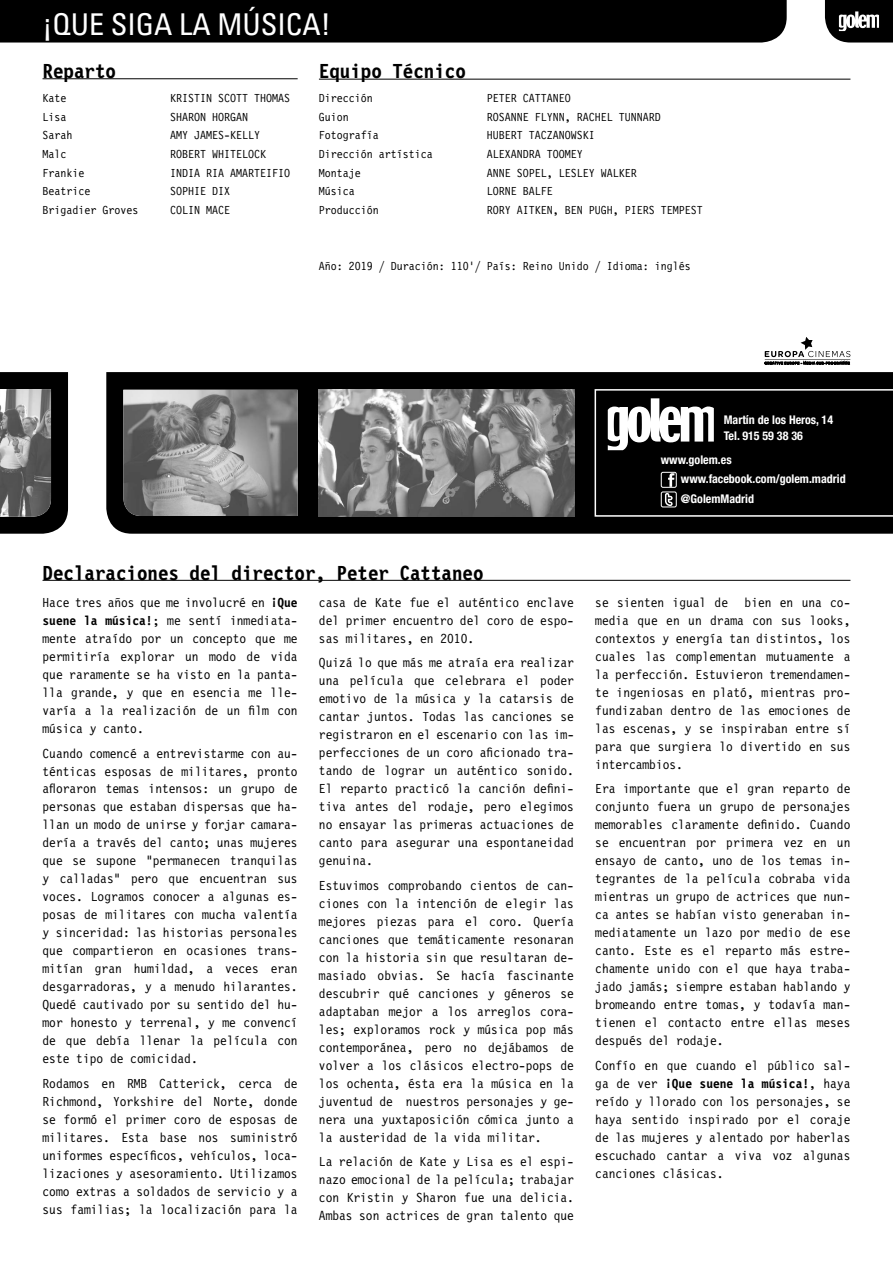
<style>
.page{position:relative;width:893px;height:1263px;background:#fff}
.page>*{position:absolute;margin:0;border:0;box-sizing:border-box;transform-origin:0 0}
.t1{font:condensed 30px "Univers";color:#fff}
.t2{font:700 21px "Letter Gothic 12 Pitch BT";color:#000}
.t3{font:13.5px/18px "Letter Gothic 12 Pitch BT";color:#000;text-align:justify}
.t4{font:12px "Letter Gothic 12 Pitch BT";color:#000}
.t5{font:700 condensed 12px/19.5px "Helvetica Neue";color:#fff}
.s1{font-weight:700}
</style>
<div class="page">
<svg style="left:106px;top:372px;width:787px;height:162px;fill:#000"></svg>
<div style="left:0;top:0;width:787px;height:43px;background:#000"></div>
<hr style="left:43px;top:78px;width:255px;height:1px;background:#000">
<hr style="left:319px;top:79px;width:531px;height:1px;background:#000">
<hr style="left:43px;top:580px;width:807px;height:1px;background:#000">
<img style="left:123px;top:390px;width:175px;height:126px">
<img style="left:319px;top:390px;width:255px;height:126px">
<svg style="left:0;top:372px;width:68px;height:162px"></svg>
<img style="left:0;top:389px;width:51px;height:128px">
<svg style="left:825px;top:0;width:68px;height:43px"></svg>
<svg style="left:595px;top:389px;width:298px;height:128px"></svg>
<svg style="left:765px;top:337px;width:85px;height:28px"></svg>
<h1 class="t1" style="left:43px;top:6px;width:290px">¡QUE SIGA LA MÚSICA!</h1>
<h2 class="t2" style="left:43px;top:60px;width:75px">Reparto</h2>
<h2 class="t2" style="left:319px;top:60px;width:148px">Equipo Técnico</h2>
<p class="t4" style="left:43px;top:91px;width:25px">Kate</p>
<p class="t4" style="left:170px;top:91px;width:122px">KRISTIN SCOTT THOMAS</p>
<p class="t4" style="left:43px;top:110px;width:25px">Lisa</p>
<p class="t4" style="left:170px;top:110px;width:80px">SHARON HORGAN</p>
<p class="t4" style="left:43px;top:129px;width:31px">Sarah</p>
<p class="t4" style="left:170px;top:129px;width:92px">AMY JAMES-KELLY</p>
<p class="t4" style="left:43px;top:147px;width:25px">Malc</p>
<p class="t4" style="left:170px;top:147px;width:98px">ROBERT WHITELOCK</p>
<p class="t4" style="left:43px;top:166px;width:43px">Frankie</p>
<p class="t4" style="left:170px;top:166px;width:122px">INDIA RIA AMARTEIFIO</p>
<p class="t4" style="left:43px;top:185px;width:49px">Beatrice</p>
<p class="t4" style="left:170px;top:185px;width:62px">SOPHIE DIX</p>
<p class="t4" style="left:43px;top:203px;width:97px">Brigadier Groves</p>
<p class="t4" style="left:170px;top:203px;width:62px">COLIN MACE</p>
<p class="t4" style="left:319px;top:91px;width:55px">Dirección</p>
<p class="t4" style="left:487px;top:91px;width:85px">PETER CATTANEO</p>
<p class="t4" style="left:319px;top:110px;width:31px">Guion</p>
<p class="t4" style="left:487px;top:110px;width:175px">ROSANNE FLYNN, RACHEL TUNNARD</p>
<p class="t4" style="left:319px;top:129px;width:61px">Fotografía</p>
<p class="t4" style="left:487px;top:129px;width:109px">HUBERT TACZANOWSKI</p>
<p class="t4" style="left:319px;top:147px;width:115px">Dirección artística</p>
<p class="t4" style="left:487px;top:147px;width:97px">ALEXANDRA TOOMEY</p>
<p class="t4" style="left:319px;top:166px;width:43px">Montaje</p>
<p class="t4" style="left:487px;top:166px;width:151px">ANNE SOPEL, LESLEY WALKER</p>
<p class="t4" style="left:319px;top:184px;width:37px">Música</p>
<p class="t4" style="left:487px;top:184px;width:67px">LORNE BALFE</p>
<p class="t4" style="left:319px;top:203px;width:61px">Producción</p>
<p class="t4" style="left:487px;top:203px;width:217px">RORY AITKEN, BEN PUGH, PIERS TEMPEST</p>
<p class="t4" style="left:319px;top:259px;width:373px">Año: 2019 / Duración: 110’/ País: Reino Unido / Idioma: inglés</p>
<p class="t5" style="left:724px;top:411px;width:111px;line-height:16.5px">Martín de los Heros, 14<br>Tel. 915 59 38 36</p>
<p class="t5" style="left:681px;top:450px;width:166px;text-indent:-20px">www.golem.es www.facebook.com/golem.madrid @GolemMadrid</p>
<h2 class="t2" style="left:43px;top:561px;width:442px">Declaraciones del director, Peter Cattaneo</h2>
<p class="t3" style="left:43px;top:594px;width:257px">Hace tres años que me involucré en <span class="s1">¡Que suene la música!</span>; me sentí inmediata&shy;mente atraído por un concepto que me permitiría explorar un modo de vida que raramente se ha visto en la panta&shy;lla grande, y que en esencia me lle&shy;varía a la realización de un film con música y canto.</p>
<p class="t3" style="left:43px;top:744px;width:257px">Cuando comencé a entrevistarme con au&shy;ténticas esposas de militares, pronto afloraron temas intensos: un grupo de personas que estaban dispersas que ha&shy;llan un modo de unirse y forjar camara&shy;dería a través del canto; unas mujeres que se supone “permanecen tranquilas y calladas” pero que encuentran sus voces. Logramos conocer a algunas es&shy;posas de militares con mucha valentía y sinceridad: las historias personales que compartieron en ocasiones trans&shy;mitían gran humildad, a veces eran desgarradoras, y a menudo hilarantes.<br>Quedé cautivado por su sentido del hu&shy;mor honesto y terrenal, y me convencí de que debía llenar la película con este tipo de comicidad.</p>
<p class="t3" style="left:43px;top:1075px;width:257px">Rodamos en RMB Catterick, cerca de Richmond, Yorkshire del Norte, donde se formó el primer coro de esposas de militares. Esta base nos suministró uniformes específicos, vehículos, loca&shy;lizaciones y asesoramiento. Utilizamos como extras a soldados de servicio y a sus familias; la localización para la</p>
<p class="t3" style="left:319px;top:594px;width:257px">casa de Kate fue el auténtico enclave del primer encuentro del coro de espo&shy;sas militares, en 2010.</p>
<p class="t3" style="left:319px;top:654px;width:257px">Quizá lo que más me atraía era realizar una película que celebrara el poder emotivo de la música y la catarsis de cantar juntos. Todas las canciones se registraron en el escenario con las im&shy;perfecciones de un coro aficionado tra&shy;tando de lograr un auténtico sonido.<br>El reparto practicó la canción defini&shy;tiva antes del rodaje, pero elegimos no ensayar las primeras actuaciones de canto para asegurar una espontaneidad genuina.</p>
<p class="t3" style="left:319px;top:877px;width:257px">Estuvimos comprobando cientos de can&shy;ciones con la intención de elegir las mejores piezas para el coro. Quería canciones que temáticamente resonaran con la historia sin que resultaran de&shy;masiado obvias. Se hacía fascinante descubrir qué canciones y géneros se adaptaban mejor a los arreglos cora&shy;les; exploramos rock y música pop más contemporánea, pero no dejábamos de volver a los clásicos electro-pops de los ochenta, ésta era la música en la juventud de nuestros personajes y ge&shy;nera una yuxtaposición cómica junto a la austeridad de la vida militar.</p>
<p class="t3" style="left:319px;top:1153px;width:257px">La relación de Kate y Lisa es el espi&shy;nazo emocional de la película; trabajar con Kristin y Sharon fue una delicia.<br>Ambas son actrices de gran talento que</p>
<p class="t3" style="left:595px;top:594px;width:257px">se sienten igual de bien en una co&shy;media que en un drama con sus looks, contextos y energía tan distintos, los cuales las complementan mutuamente a la perfección. Estuvieron tremendamen&shy;te ingeniosas en plató, mientras pro&shy;fundizaban dentro de las emociones de las escenas, y se inspiraban entre sí para que surgiera lo divertido en sus intercambios.</p>
<p class="t3" style="left:595px;top:780px;width:257px">Era importante que el gran reparto de conjunto fuera un grupo de personajes memorables claramente definido. Cuando se encuentran por primera vez en un ensayo de canto, uno de los temas in&shy;tegrantes de la película cobraba vida mientras un grupo de actrices que nun&shy;ca antes se habían visto generaban in&shy;mediatamente un lazo por medio de ese canto. Este es el reparto más estre&shy;chamente unido con el que haya traba&shy;jado jamás; siempre estaban hablando y bromeando entre tomas, y todavía man&shy;tienen el contacto entre ellas meses después del rodaje.</p>
<p class="t3" style="left:595px;top:1056px;width:257px">Confío en que cuando el público sal&shy;ga de ver <span class="s1">¡Que suene la música!</span>, haya reído y llorado con los personajes, se haya sentido inspirado por el coraje de las mujeres y alentado por haberlas escuchado cantar a viva voz algunas canciones clásicas.</p>
</div>
